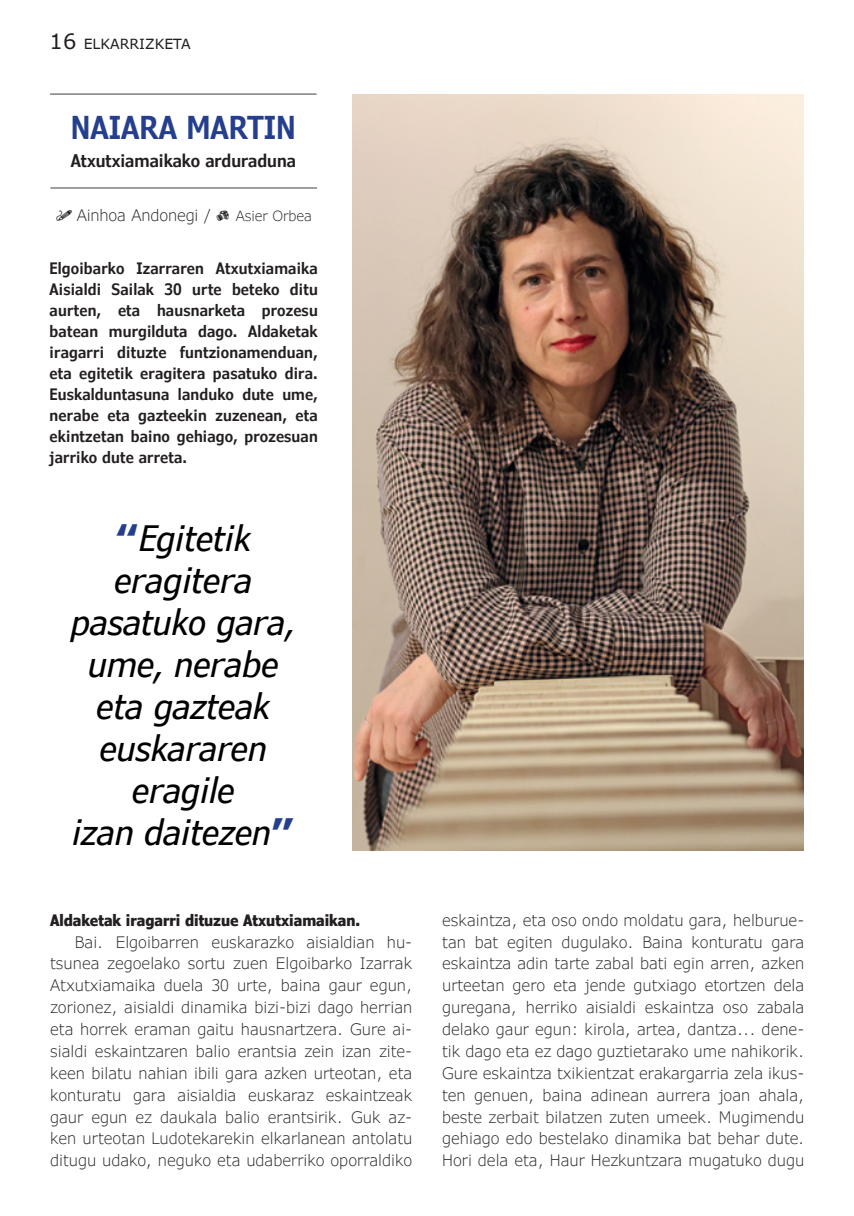
<style>
.page{position:relative;width:854px;height:1216px;background:#fff}
.page>*{position:absolute;margin:0;border:0;box-sizing:border-box;transform-origin:0 0}
.t1{font:italic condensed 35px "Verdana Pro";color:#000}
.t2{font:600 condensed 31.5px "Verdana Pro";color:#253f8e}
.t3{font:600 condensed 17.5px "Verdana Pro";color:#231f20}
.t4{font:300 15.75px/21.9px "Verdana Pro";color:#231f20;text-align:justify}
.t5{font:600 condensed 15.75px/21px "Verdana Pro";letter-spacing:.01em;color:#231f20;text-align:justify}
.t6{font:700 condensed 15.75px "Verdana Pro";color:#231f20}
.t7{font:14px "Verdana Pro";color:#231f20}
.s1{font-size:21px}
.s2{font-family:"Kamera Dings";font-weight:400;font-size:14px}
.s3{font-size:14px}
.s4{font-weight:900;font-style:normal;font-stretch:normal;color:#253f8e}
</style>
<div class="page">
<img style="left:352px;top:94px;width:451px;height:756px">
<hr style="left:50px;top:187px;width:267px;height:2px;background:#231f20">
<hr style="left:50px;top:93px;width:266px;height:2px;background:#231f20">
<p class="t7" style="left:50px;top:35px;width:142px"><span class="s1">16</span> ELKARRIZKETA</p>
<p class="t2" style="left:71px;top:107px;width:226px">NAIARA MARTIN</p>
<p class="t3" style="left:71px;top:149px;width:227px">Atxutxiamaikako arduraduna</p>
<p class="t4" style="left:77px;top:204px;width:236px">Ainhoa Andonegi / <span class="s2">l</span> <span class="s3">Asier Orbea</span></p>
<p class="t5" style="left:50px;top:258px;width:270px">Elgoibarko Izarraren Atxutxiamaika Aisialdi Sailak 30 urte beteko ditu aurten, eta hausnarketa prozesu batean murgilduta dago. Aldaketak iragarri dituzte funtzionamenduan, eta egitetik eragitera pasatuko dira.<br>Euskalduntasuna landuko dute ume, nerabe eta gazteekin zuzenean, eta ekintzetan baino gehiago, prozesuan jarriko dute arreta.</p>
<p class="t1" style="left:116px;top:516px;width:137px"><span class="s4">“</span>Egitetik</p>
<p class="t1" style="left:114px;top:558px;width:139px">eragitera</p>
<p class="t1" style="left:71px;top:600px;width:226px">pasatuko gara,</p>
<p class="t1" style="left:88px;top:642px;width:192px">ume, nerabe</p>
<p class="t1" style="left:96px;top:684px;width:175px">eta gazteak</p>
<p class="t1" style="left:100px;top:726px;width:169px">euskararen</p>
<p class="t1" style="left:132px;top:768px;width:104px">eragile</p>
<p class="t1" style="left:72px;top:810px;width:224px">izan daitezen<span class="s4">”</span></p>
<p class="t6" style="left:50px;top:909px;width:311px">Aldaketak iragarri dituzue Atxutxiamaikan.</p>
<p class="t4" style="left:50px;top:931px;width:363px;text-indent:25px">Bai. Elgoibarren euskarazko aisialdian hu&shy;tsunea zegoelako sortu zuen Elgoibarko Izarrak Atxutxiamaika duela 30 urte, baina gaur egun, zorionez, aisialdi dinamika bizi-bizi dago herrian eta horrek eraman gaitu hausnartzera. Gure ai&shy;sialdi eskaintzaren balio erantsia zein izan zite&shy;keen bilatu nahian ibili gara azken urteotan, eta konturatu gara aisialdia euskaraz eskaintzeak gaur egun ez daukala balio erantsirik. Guk az&shy;ken urteotan Ludotekarekin elkarlanean antolatu ditugu udako, neguko eta udaberriko oporraldiko</p>
<p class="t4" style="left:442px;top:909px;width:363px">eskaintza, eta oso ondo moldatu gara, helburue&shy;tan bat egiten dugulako. Baina konturatu gara eskaintza adin tarte zabal bati egin arren, azken urteetan gero eta jende gutxiago etortzen dela guregana, herriko aisialdi eskaintza oso zabala delako gaur egun: kirola, artea, dantza... dene&shy;tik dago eta ez dago guztietarako ume nahikorik.<br>Gure eskaintza txikientzat erakargarria zela ikus&shy;ten genuen, baina adinean aurrera joan ahala, beste zerbait bilatzen zuten umeek. Mugimendu gehiago edo bestelako dinamika bat behar dute.<br>Hori dela eta, Haur Hezkuntzara mugatuko dugu</p>
</div>
